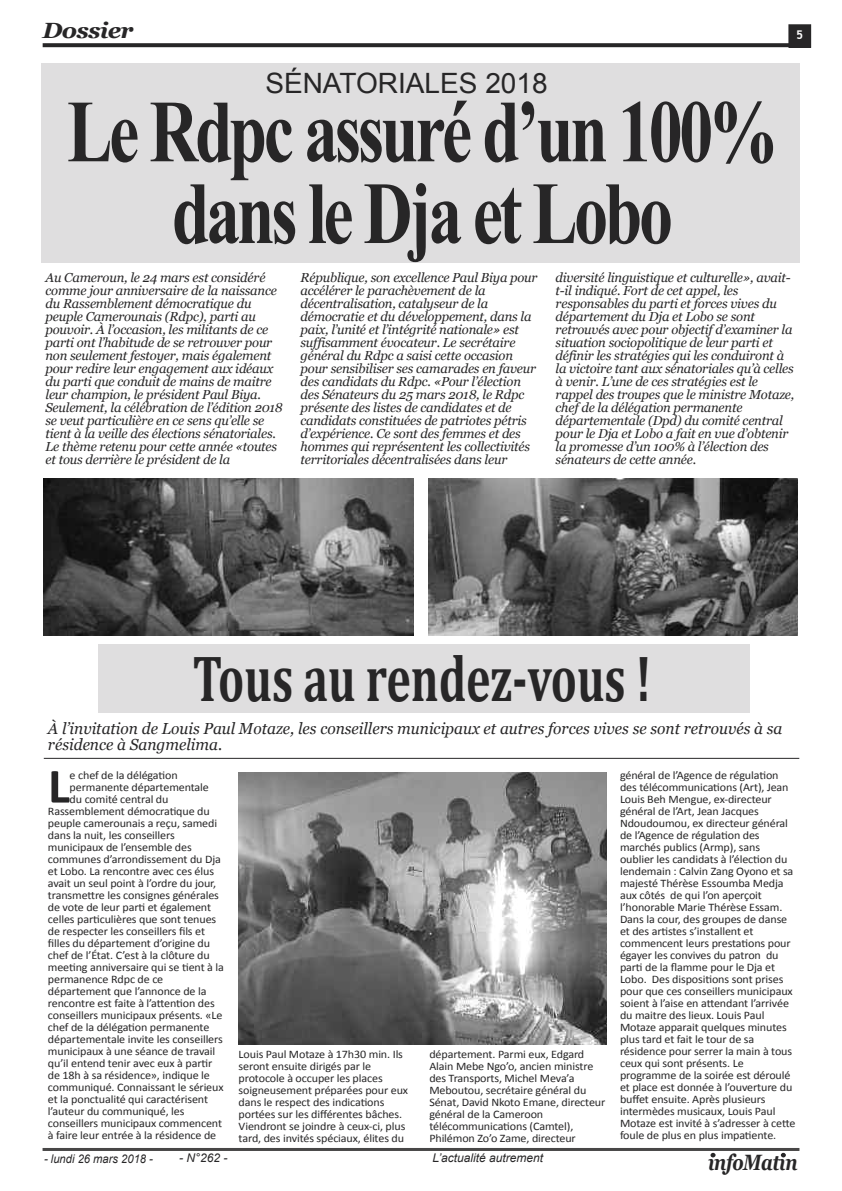
<style>
.page{position:relative;width:842px;height:1191px;background:#fff}
.page>*{position:absolute;margin:0;border:0;box-sizing:border-box;transform-origin:0 0}
.t1{font:700 88.5px/81.7px "Times New Roman";letter-spacing:-.05em;color:#272627;text-align:center;scale:.77 1}
.t2{font:700 65.3px "Cambria";color:#272627;scale:.71 1}
.t3{font:700 49.5px "Calibri";color:#272627;scale:1.05 1}
.t4{font:28px "Arial";color:#272627}
.t5{font:italic 700 22.1px "Georgia";letter-spacing:-.025em;color:#272627;scale:.8 1}
.t6{font:italic 700 22px "Georgia";letter-spacing:-.035em;color:#272627;scale:1.1 1}
.t7{font:italic 16px/16px "Georgia";color:#272627}
.t8{font:italic 13px/13px "Georgia";letter-spacing:-.015em;color:#272627}
.t9{font:italic 12px "Arial";color:#272627}
.t10{font:italic 12px "Arial";color:#272627;scale:.93 1}
.t11{font:700 12px "Trebuchet MS";color:#fff}
.t12{font:11.5px/12px "Calibri";letter-spacing:-.01em;color:#272627;scale:1.05 1}
</style>
<div class="page">
<svg style="left:43px;top:43px;width:746px;height:4px;background:#313031"></svg>
<hr style="left:43px;top:1148px;width:756px;height:3px;background:#484747">
<svg style="left:711px;top:1152px;width:4px;height:5px"></svg>
<svg style="left:781px;top:1152px;width:5px;height:5px"></svg>
<div style="left:789px;top:25px;width:21px;height:22px;background:#272627"></div>
<div style="left:789px;top:25px;width:22px;height:23px;border:1px solid #272627"></div>
<img style="left:429px;top:479px;width:369px;height:156px">
<img style="left:44px;top:479px;width:370px;height:156px">
<div style="left:98px;top:644px;width:651px;height:68px;background:#dfdedf"></div>
<div style="left:42px;top:63px;width:758px;height:200px;background:#dfdedf"></div>
<img style="left:238px;top:773px;width:369px;height:271px">
<hr style="left:44px;top:758px;width:755px;height:1px;background:#272627">
<h3 class="t6" style="left:43px;top:18px;width:84px">Dossier</h3>
<p class="t11" style="left:796px;top:28px;width:9px">5</p>
<h3 class="t4" style="left:265px;top:68px;width:284px">SéNATORiALeS 2018</h3>
<h1 class="t1" style="left:67px;top:91px;width:924px">le rdpc assuré d’un 100% dans le dja et lobo</h1>
<p class="t8" style="left:46px;top:271px;width:239px">Au Cameroun, le 24 mars est considéré comme jour anniversaire de la naissance du Rassemblement démocratique du peuple Camerounais (Rdpc), parti au pouvoir. À l’occasion, les militants de ce parti ont l’habitude de se retrouver pour non seulement festoyer, mais également pour redire leur engagement aux idéaux du parti que conduit de mains de maitre leur champion, le président Paul Biya.<br>Seulement, la célébration de l’édition 2018 se veut particulière en ce sens qu’elle se tient à la veille des élections sénatoriales.<br>Le thème retenu pour cette année «toutes et tous derrière le président de la</p>
<p class="t8" style="left:301px;top:271px;width:239px">République, son excellence Paul Biya pour accélérer le parachèvement de la décentralisation, catalyseur de la démocratie et du développement, dans la paix, l’unité et l’intégrité nationale» est suffisamment évocateur. Le secrétaire général du Rdpc a saisi cette occasion pour sensibiliser ses camarades en faveur des candidats du Rdpc. «Pour l’élection des Sénateurs du 25 mars 2018, le Rdpc présente des listes de candidates et de candidats constituées de patriotes pétris d’expérience. Ce sont des femmes et des hommes qui représentent les collectivités territoriales décentralisées dans leur</p>
<p class="t8" style="left:556px;top:271px;width:240px">diversité linguistique et culturelle», avait&shy;t-il indiqué. Fort de cet appel, les responsables du parti et forces vives du département du Dja et Lobo se sont retrouvés avec pour objectif d’examiner la situation sociopolitique de leur parti et définir les stratégies qui les conduiront à la victoire tant aux sénatoriales qu’à celles à venir. L’une de ces stratégies est le rappel des troupes que le ministre Motaze, chef de la délégation permanente départementale (Dpd) du comité central pour le Dja et Lobo a fait en vue d’obtenir la promesse d’un 100% à l’élection des sénateurs de cette année.</p>
<h2 class="t2" style="left:193px;top:638px;width:647px">Tous au rendez-vous !</h2>
<h3 class="t7" style="left:48px;top:720px;width:736px">À l’invitation de Louis Paul Motaze, les conseillers municipaux et autres forces vives se sont retrouvés à sa résidence à Sangmelima.</h3>
<h3 class="t3" style="left:48px;top:765px;width:22px">L</h3>
<p class="t12" style="left:70px;top:769px;width:104px">e chef de la délégation</p>
<p class="t12" style="left:70px;top:781px;width:134px">permanente départementale</p>
<p class="t12" style="left:70px;top:793px;width:96px">du comité central du</p>
<p class="t12" style="left:48px;top:805px;width:156px">Rassemblement démocratique du</p>
<p class="t12" style="left:48px;top:817px;width:163px">peuple camerounais a reçu, samedi</p>
<p class="t12" style="left:48px;top:829px;width:122px">dans la nuit, les conseillers</p>
<p class="t12" style="left:48px;top:841px;width:138px">municipaux de l’ensemble des</p>
<p class="t12" style="left:48px;top:853px;width:166px">communes d’arrondissement du Dja</p>
<p class="t12" style="left:48px;top:865px;width:160px">et Lobo. La rencontre avec ces élus</p>
<p class="t12" style="left:48px;top:877px;width:162px">avait un seul point à l’ordre du jour,</p>
<p class="t12" style="left:48px;top:889px;width:164px">transmettre les consignes générales</p>
<p class="t12" style="left:48px;top:901px;width:157px">de vote de leur parti et également</p>
<p class="t12" style="left:48px;top:913px;width:162px">celles particulières que sont tenues</p>
<p class="t12" style="left:48px;top:925px;width:151px">de respecter les conseillers fils et</p>
<p class="t12" style="left:48px;top:937px;width:156px">filles du département d’origine du</p>
<p class="t12" style="left:48px;top:949px;width:156px">chef de l’État. C’est à la clôture du</p>
<p class="t12" style="left:48px;top:961px;width:169px">meeting anniversaire qui se tient à la</p>
<p class="t12" style="left:48px;top:973px;width:111px">permanence Rdpc de ce</p>
<p class="t12" style="left:48px;top:985px;width:153px">département que l’annonce de la</p>
<p class="t12" style="left:48px;top:997px;width:160px">rencontre est faite à l’attention des</p>
<p class="t12" style="left:48px;top:1009px;width:168px">conseillers municipaux présents. «Le</p>
<p class="t12" style="left:48px;top:1021px;width:155px">chef de la délégation permanente</p>
<p class="t12" style="left:48px;top:1033px;width:168px">départementale invite les conseillers</p>
<p class="t12" style="left:48px;top:1045px;width:161px">municipaux à une séance de travail</p>
<p class="t12" style="left:48px;top:1057px;width:158px">qu’il entend tenir avec eux à partir</p>
<p class="t12" style="left:48px;top:1069px;width:156px">de 18h à sa résidence», indique le</p>
<p class="t12" style="left:48px;top:1081px;width:169px">communiqué. Connaissant le sérieux</p>
<p class="t12" style="left:48px;top:1093px;width:154px">et la ponctualité qui caractérisent</p>
<p class="t12" style="left:48px;top:1105px;width:132px">l’auteur du communiqué, les</p>
<p class="t12" style="left:48px;top:1117px;width:167px">conseillers municipaux commencent</p>
<p class="t12" style="left:48px;top:1129px;width:162px">à faire leur entrée à la résidence de</p>
<p class="t10" style="left:44px;top:1151px;width:119px">- lundi 26 mars 2018 -</p>
<p class="t9" style="left:179px;top:1151px;width:50px">- N°262 -</p>
<p class="t12" style="left:239px;top:1049px;width:163px">Louis Paul Motaze à 17h30 min. Ils seront ensuite dirigés par le protocole à occuper les places soigneusement préparées pour eux dans le respect des indications portées sur les différentes bâches.<br>Viendront se joindre à ceux-ci, plus tard, des invités spéciaux, élites du</p>
<p class="t12" style="left:429px;top:1049px;width:169px">département. Parmi eux, Edgard<br>Alain Mebe Ngo’o, ancien ministre des Transports, Michel Meva’a<br>Meboutou, secrétaire général du<br>Sénat, David Nkoto Emane, directeur général de la Cameroon télécommunications (Camtel),<br>Philémon Zo’o Zame, directeur</p>
<p class="t9" style="left:432px;top:1151px;width:112px">L’actualité autrement</p>
<p class="t12" style="left:620px;top:769px;width:169px">général de l’Agence de régulation des télécommunications (Art), Jean Louis Beh Mengue, ex-directeur général de l’Art, Jean Jacques Ndoudoumou, ex directeur général de l’Agence de régulation des marchés publics (Armp), sans oublier les candidats à l’élection du lendemain : Calvin Zang Oyono et sa majesté Thérèse Essoumba Medja aux côtés de qui l’on aperçoit l’honorable Marie Thérèse Essam.<br>Dans la cour, des groupes de danse et des artistes s’installent et commencent leurs prestations pour égayer les convives du patron du parti de la flamme pour le Dja et Lobo. Des dispositions sont prises pour que ces conseillers municipaux soient à l’aise en attendant l’arrivée du maitre des lieux. Louis Paul Motaze apparait quelques minutes plus tard et fait le tour de sa résidence pour serrer la main à tous ceux qui sont présents. Le programme de la soirée est déroulé et place est donnée à l’ouverture du buffet ensuite. Après plusieurs intermèdes musicaux, Louis Paul Motaze est invité à s’adresser à cette foule de plus en plus impatiente.</p>
<h3 class="t5" style="left:708px;top:1149px;width:113px">infoMatin</h3>
</div>
